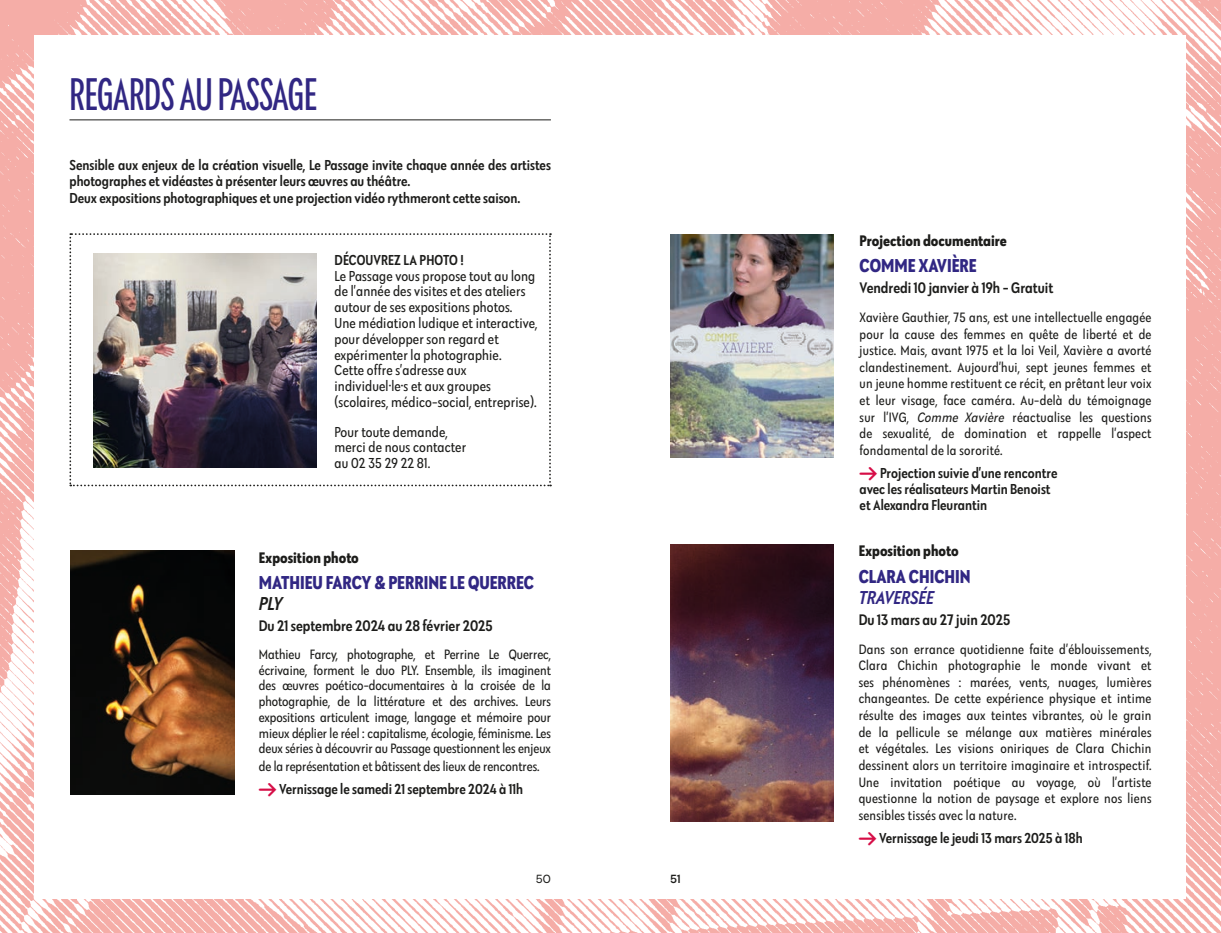
<style>
.page{position:relative;width:1221px;height:933px;background:#fff}
.page>*{position:absolute;margin:0;border:0;box-sizing:border-box;transform-origin:0 0}
.t1{font:condensed 47.25px "Galatea";color:#312783}
.t2{font:700 condensed 19.25px "Galatea";color:#312783}
.t3{font:italic 500 condensed 19.25px "Galatea";color:#312783}
.t4{font:italic 500 condensed 19.25px "Galatea";color:#1d1d1b}
.t5{font:500 condensed 15.75px "Galatea";color:#1d1d1b}
.t6{font:700 condensed 15.75px "Galatea";color:#1d1d1b}
.t7{font:500 condensed 14.88px/16.6px "Galatea";color:#1d1d1b}
.t8{font:condensed 14.88px/15.8px "Galatea";letter-spacing:.01em;color:#1d1d1b}
.t9{font:condensed 14px/16.6px "Galatea";color:#1d1d1b;text-align:justify}
.t10{font:12.25px "Galatea";color:#1d1d1b}
.t11{font:500 12.25px "Galatea";color:#1d1d1b}
.s1{font-family:"Arrowstfb";font-weight:400;font-stretch:normal;font-size:14px;color:#d60e47}
.s2{font-style:italic}
</style>
<div class="page">
<img style="left:0;top:0;width:1220px;height:933px">
<div style="left:35px;top:35px;width:1151px;height:863px;background:#fff"></div>
<hr style="left:69px;top:119px;width:482px;height:1px;background:#1d1d1b">
<svg style="left:69px;top:233px;width:482px;height:253px"></svg>
<img style="left:93px;top:254px;width:224px;height:213px">
<img style="left:70px;top:551px;width:164px;height:243px">
<img style="left:670px;top:544px;width:163px;height:277px">
<div style="left:670px;top:234px;width:163px;height:228px;background:linear-gradient(to right,#fff,#fff)"></div>
<img style="left:670px;top:234px;width:163px;height:223px">
<h1 class="t1" style="left:69px;top:63px;width:249px">REGARDS AU PASSAGE</h1>
<p class="t7" style="left:69px;top:156px;width:483px">Sensible aux enjeux de la création visuelle, Le Passage invite chaque année des artistes photographes et vidéastes à présenter leurs œuvres au théâtre.<br>Deux expositions photographiques et une projection vidéo rythmeront cette saison.</p>
<p class="t7" style="left:334px;top:251px;width:131px">DÉCOUVREZ LA PHOTO !</p>
<p class="t8" style="left:334px;top:267px;width:204px">Le Passage vous propose tout au long de l’année des visites et des ateliers autour de ses expositions photos.<br>Une médiation ludique et interactive, pour développer son regard et expérimenter la photographie.<br>Cette offre s’adresse aux individuel·le·s et aux groupes (scolaires, médico-social, entreprise).</p>
<p class="t8" style="left:334px;top:423px;width:133px">Pour toute demande, merci de nous contacter au 02 35 29 22 81.</p>
<p class="t6" style="left:259px;top:547px;width:101px">Exposition photo</p>
<h2 class="t2" style="left:259px;top:570px;width:276px">MATHIEU FARCY &amp; PERRINE LE QUERREC</h2>
<h2 class="t4" style="left:259px;top:591px;width:25px">PLY</h2>
<p class="t5" style="left:259px;top:615px;width:235px">Du 21 septembre 2024 au 28 février 2025</p>
<p class="t9" style="left:259px;top:646px;width:293px;line-height:15.8px">Mathieu Farcy, photographe, et Perrine Le Querrec, écrivaine, forment le duo PLY. Ensemble, ils imaginent des œuvres poético-documentaires à la croisée de la photographie, de la littérature et des archives. Leurs expositions articulent image, langage et mémoire pour mieux déplier le réel : capitalisme, écologie, féminisme. Les deux séries à découvrir au Passage questionnent les enjeux</p>
<p class="t9" style="left:259px;top:757px;width:282px">de la représentation et bâtissent des lieux de rencontres.</p>
<p class="t7" style="left:259px;top:780px;width:266px"><span class="s1">E</span> Vernissage le samedi 21 septembre 2024 à 11h</p>
<p class="t10" style="left:536px;top:871px;width:17px">50</p>
<p class="t11" style="left:670px;top:871px;width:12px">51</p>
<p class="t6" style="left:859px;top:230px;width:149px">Projection documentaire</p>
<h2 class="t2" style="left:859px;top:253px;width:118px">COMME XAVIÈRE</h2>
<p class="t5" style="left:859px;top:277px;width:195px">Vendredi 10 janvier à 19h - Gratuit</p>
<p class="t9" style="left:859px;top:308px;width:293px">Xavière Gauthier, 75 ans, est une intellectuelle engagée pour la cause des femmes en quête de liberté et de justice. Mais, avant 1975 et la loi Veil, Xavière a avorté clandestinement. Aujourd’hui, sept jeunes femmes et un jeune homme restituent ce récit, en prêtant leur voix et leur visage, face caméra. Au-delà du témoignage sur l’IVG, <span class="s2">Comme Xavière</span> réactualise les questions de sexualité, de domination et rappelle l’aspect fondamental de la sororité.</p>
<p class="t7" style="left:859px;top:464px;width:199px"><span class="s1">E</span> Projection suivie d’une rencontre avec les réalisateurs Martin Benoist et Alexandra Fleurantin</p>
<p class="t6" style="left:858px;top:540px;width:101px">Exposition photo</p>
<h2 class="t2" style="left:858px;top:563px;width:114px">CLARA CHICHIN</h2>
<h2 class="t3" style="left:858px;top:584px;width:77px">TRAVERSÉE</h2>
<p class="t5" style="left:858px;top:609px;width:153px">Du 13 mars au 27 juin 2025</p>
<p class="t9" style="left:858px;top:640px;width:294px">Dans son errance quotidienne faite d’éblouissements, Clara Chichin photographie le monde vivant et ses phénomènes : marées, vents, nuages, lumières changeantes. De cette expérience physique et intime résulte des images aux teintes vibrantes, où le grain de la pellicule se mélange aux matières minérales et végétales. Les visions oniriques de Clara Chichin dessinent alors un territoire imaginaire et introspectif.<br>Une invitation poétique au voyage, où l’artiste questionne la notion de paysage et explore nos liens sensibles tissés avec la nature.</p>
<p class="t7" style="left:858px;top:828px;width:225px"><span class="s1">E</span> Vernissage le jeudi 13 mars 2025 à 18h</p>
</div>
